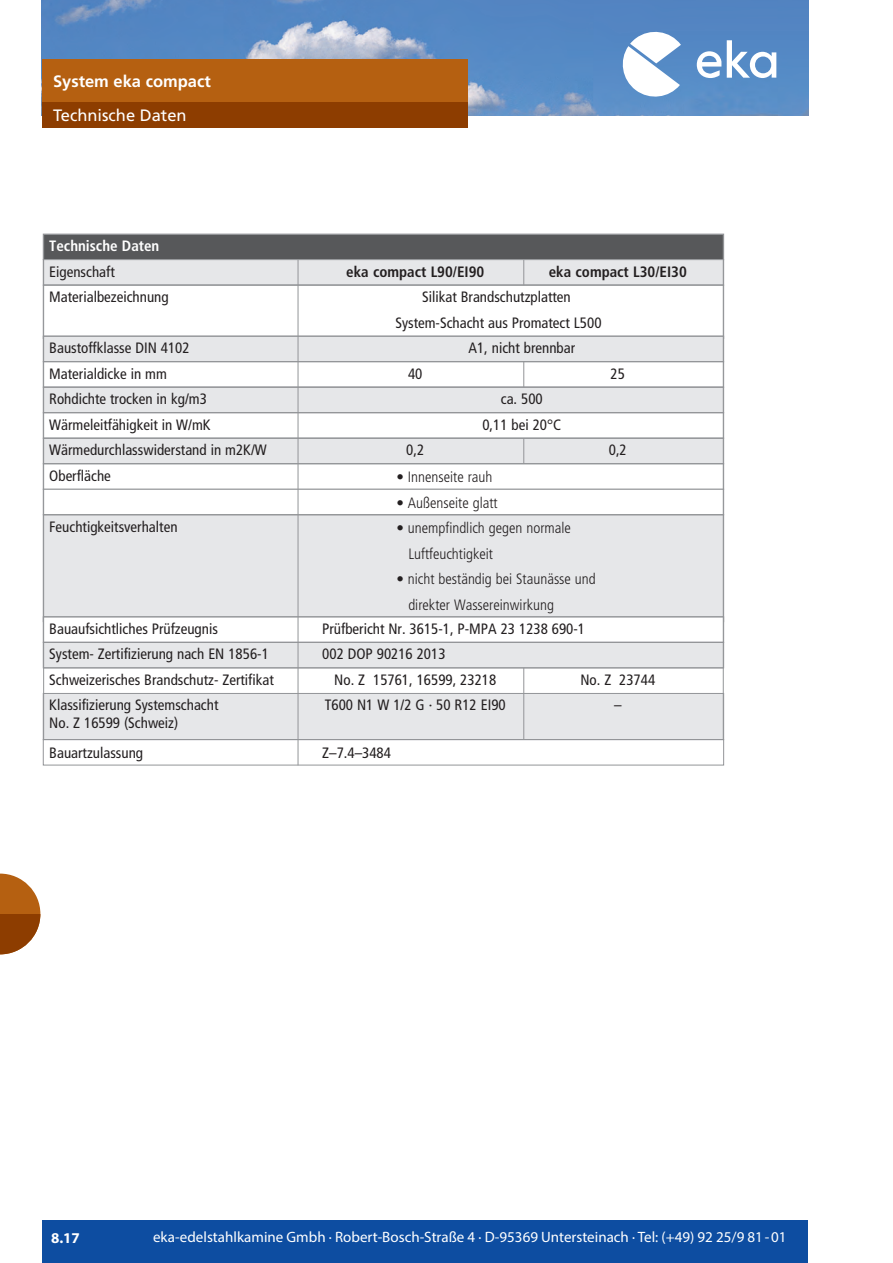
<style>
.page{position:relative;width:893px;height:1263px;background:#fff}
.page>*{position:absolute;margin:0;border:0;box-sizing:border-box;transform-origin:0 0}
.t1{font:700 16.5px "Frutiger";color:#fff}
.t2{font:16.5px "Frutiger Roman 2";color:#fff}
.t3{font:condensed 15px/25.5px "Frutiger";color:#231f20;text-align:center}
.t4{font:15px/25.5px "Frutiger Light Cn 3";color:#231f20}
.t5{font:15px "Myriad Pro";color:#fff}
.t6{font:700 condensed 15px "Frutiger";color:#231f20}
.t7{font:700 condensed 15px "Frutiger";color:#fff}
.t8{font:700 15px "Myriad Pro";color:#fff}
</style>
<div class="page">
<img style="left:42px;top:0;width:766px;height:115px">
<svg style="left:619px;top:28px;width:62px;height:72px"></svg>
<svg style="left:697px;top:51px;width:24px;height:27px"></svg>
<svg style="left:727px;top:40px;width:49px;height:38px"></svg>
<div style="left:43px;top:1220px;width:765px;height:43px;background:#0d4da1"></div>
<div style="left:43px;top:60px;width:425px;height:42px;background:#b56011"></div>
<div style="left:43px;top:102px;width:425px;height:26px;background:#8d3d00"></div>
<div style="left:43px;top:234px;width:681px;height:26px;background:#57585a"></div>
<div style="left:43px;top:259px;width:681px;height:26px;background:#e6e7e9;border:1px solid #939598"></div>
<div style="left:43px;top:336px;width:681px;height:26px;background:#e6e7e9"></div>
<div style="left:43px;top:361px;width:681px;height:26px;background:#fff;border:1px solid #939598"></div>
<div style="left:43px;top:387px;width:681px;height:26px;background:#e6e7e9"></div>
<div style="left:43px;top:412px;width:681px;height:26px;background:#fff;border:1px solid #939598"></div>
<div style="left:43px;top:438px;width:681px;height:26px;background:#e6e7e9"></div>
<div style="left:43px;top:463px;width:681px;height:26px;background:#fff;border:1px solid #939598"></div>
<div style="left:43px;top:489px;width:681px;height:26px;background:#fff;border:1px solid #939598"></div>
<div style="left:43px;top:514px;width:681px;height:108px;background:#e6e7e9;border:1px solid #939598"></div>
<div style="left:43px;top:617px;width:681px;height:25px;background:#fff"></div>
<div style="left:43px;top:693px;width:681px;height:47px;background:#e6e7e9;border:1px solid #939598"></div>
<div style="left:43px;top:642px;width:681px;height:26px;background:#e6e7e9;border:1px solid #939598"></div>
<div style="left:43px;top:739px;width:681px;height:26px;background:#fff"></div>
<hr style="left:43px;top:285px;width:681px;height:1px;background:#939598">
<hr style="left:43px;top:336px;width:681px;height:1px;background:#939598">
<hr style="left:43px;top:361px;width:681px;height:1px;background:#939598">
<hr style="left:43px;top:387px;width:681px;height:1px;background:#939598">
<hr style="left:43px;top:412px;width:681px;height:1px;background:#939598">
<hr style="left:43px;top:438px;width:681px;height:1px;background:#939598">
<hr style="left:43px;top:463px;width:681px;height:1px;background:#939598">
<hr style="left:43px;top:514px;width:681px;height:1px;background:#939598">
<hr style="left:43px;top:617px;width:681px;height:1px;background:#939598">
<hr style="left:43px;top:642px;width:681px;height:1px;background:#939598">
<hr style="left:43px;top:668px;width:681px;height:1px;background:#939598">
<hr style="left:298px;top:260px;width:1px;height:505px;background:#939598">
<svg style="left:523px;top:260px;width:1px;height:25px"></svg>
<svg style="left:523px;top:362px;width:1px;height:25px"></svg>
<svg style="left:523px;top:439px;width:1px;height:24px"></svg>
<hr style="left:523px;top:668px;width:1px;height:72px;background:#939598">
<svg style="left:0;top:873px;width:40px;height:41px"></svg>
<svg style="left:0;top:914px;width:40px;height:40px;fill:#8d3d00"></svg>
<p class="t1" style="left:53px;top:72px;width:159px">System eka compact</p>
<p class="t2" style="left:53px;top:106px;width:135px">Technische Daten</p>
<p class="t7" style="left:49px;top:237px;width:112px">Technische Daten</p>
<p class="t3" style="left:49px;top:259px;width:67px">Eigenschaft</p>
<p class="t6" style="left:346px;top:263px;width:140px">eka compact L90/EI90</p>
<p class="t6" style="left:549px;top:263px;width:140px">eka compact L30/EI30</p>
<p class="t3" style="left:49px;top:284px;width:121px">Materialbezeichnung</p>
<p class="t3" style="left:395px;top:284px;width:208px">Silikat Brandschutzplatten<br>System-Schacht aus Promatect L500</p>
<p class="t3" style="left:49px;top:335px;width:142px">Baustoffklasse DIN 4102</p>
<p class="t3" style="left:468px;top:335px;width:108px">A1, nicht brennbar</p>
<p class="t3" style="left:49px;top:361px;width:119px">Materialdicke in mm</p>
<p class="t3" style="left:408px;top:361px;width:16px">40</p>
<p class="t3" style="left:611px;top:361px;width:16px">25</p>
<p class="t3" style="left:49px;top:386px;width:159px">Rohdichte trocken in kg/m3</p>
<p class="t3" style="left:501px;top:386px;width:43px">ca. 500</p>
<p class="t3" style="left:49px;top:412px;width:163px">Wärmeleitfähigkeit in W/mK</p>
<p class="t3" style="left:482px;top:412px;width:80px">0,11 bei 20°C</p>
<p class="t3" style="left:49px;top:437px;width:219px">Wärmedurchlasswiderstand in m2K/W</p>
<p class="t3" style="left:406px;top:437px;width:19px">0,2</p>
<p class="t3" style="left:609px;top:437px;width:19px">0,2</p>
<p class="t3" style="left:49px;top:463px;width:63px">Oberfläche</p>
<p class="t3" style="left:49px;top:514px;width:130px">Feuchtigkeitsverhalten</p>
<p class="t4" style="left:396px;top:464px;width:97px">• Innenseite rauh</p>
<p class="t4" style="left:396px;top:490px;width:103px">• Außenseite glatt</p>
<p class="t4" style="left:408px;top:515px;width:164px;text-indent:-12px">• unempfindlich gegen normale<br>Luftfeuchtigkeit</p>
<p class="t4" style="left:408px;top:566px;width:189px;text-indent:-12px">• nicht beständig bei Staunässe und direkter Wassereinwirkung</p>
<p class="t3" style="left:49px;top:616px;width:170px">Bauaufsichtliches Prüfzeugnis</p>
<p class="t3" style="left:322px;top:616px;width:264px">Prüfbericht Nr. 3615-1, P-MPA 23 1238 690-1</p>
<p class="t3" style="left:49px;top:641px;width:221px">System- Zertifizierung nach EN 1856-1</p>
<p class="t3" style="left:322px;top:641px;width:125px">002 DOP 90216 2013</p>
<p class="t3" style="left:49px;top:667px;width:226px">Schweizerisches Brandschutz- Zertifikat</p>
<p class="t3" style="left:334px;top:667px;width:163px">No. Z 15761, 16599, 23218</p>
<p class="t3" style="left:580px;top:667px;width:76px">No. Z 23744</p>
<p class="t3" style="left:49px;top:692px;width:171px">Klassifizierung Systemschacht</p>
<p class="t3" style="left:325px;top:692px;width:182px">T600 N1 W 1/2 G · 50 R12 EI90</p>
<p class="t3" style="left:614px;top:692px;width:9px">–</p>
<p class="t3" style="left:49px;top:708px;width:130px;line-height:30px;text-align:left">No. Z 16599 (Schweiz)<br>Bauartzulassung</p>
<p class="t3" style="left:322px;top:740px;width:70px">Z–7.4–3484</p>
<p class="t8" style="left:51px;top:1228px;width:30px">8.17</p>
<p class="t8" style="left:51px;top:1235px;width:22px">2.2</p>
<p class="t5" style="left:153px;top:1227px;width:635px">eka-edelstahlkamine Gmbh · Robert-Bosch-Straße 4 · D-95369 Untersteinach · Tel: (+49) 92 25/9 81-01</p>
</div>
